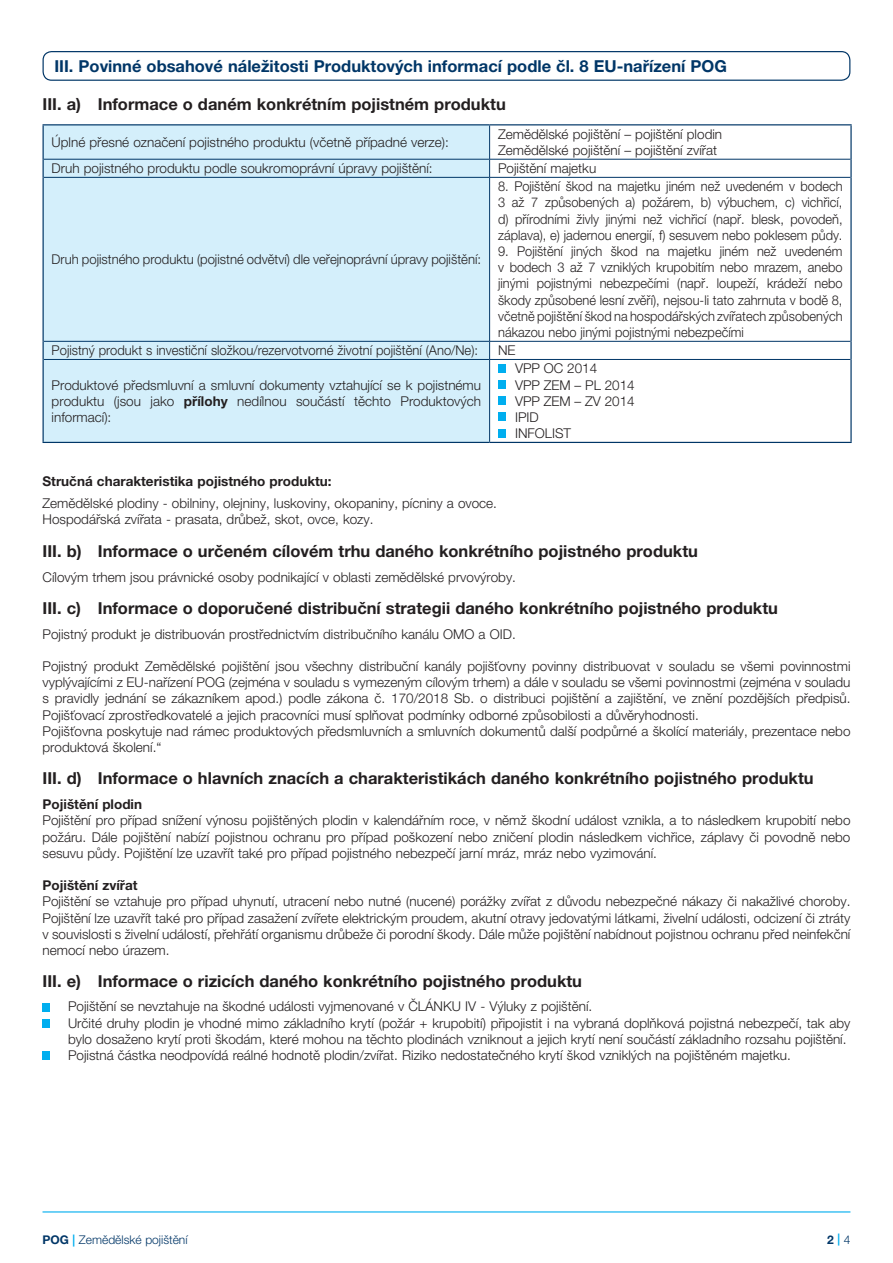
<style>
.page{position:relative;width:893px;height:1263px;background:#fff}
.page>*{position:absolute;margin:0;border:0;box-sizing:border-box;transform-origin:0 0}
.t1{font:700 16.5px "Helvetica Neue LT Pro";color:#231f20}
.t2{font:700 16.5px "Helvetica Neue LT Pro";color:#003667}
.t3{font:300 13.5px/16.2px "Helvetica Neue LT Pro";color:#231f20}
.t4{font:300 13.5px/16.2px "Helvetica Neue LT Pro";color:#231f20;text-align:justify;scale:.95 1}
.t5{font:300 13.5px "Helvetica Neue LT Pro";color:#231f20;scale:.96 1}
.t6{font:700 13.5px "Helvetica Neue LT Pro";color:#231f20}
.t7{font:300 12px "Helvetica Neue LT Pro";color:#003667}
.t8{font:700 12px "Helvetica Neue LT Pro";color:#003667}
.s1{font-weight:700}
.s2{font-weight:700;color:#00aeef}
.s3{font-weight:500;color:#00aeef}
.s4{font-weight:300}
</style>
<div class="page">
<hr style="left:43px;top:1211px;width:807px;height:1px;background:#00aeef">
<div style="left:43px;top:51px;width:807px;height:30px;border:1px solid #003667;border-radius:9px"></div>
<div style="left:44px;top:125px;width:445px;height:317px;background:#d4effb"></div>
<svg style="left:490px;top:125px;width:360px;height:317px"></svg>
<hr style="left:43px;top:124px;width:447px;height:1px;background:#003667">
<hr style="left:43px;top:125px;width:1px;height:34px;background:#003667">
<hr style="left:490px;top:124px;width:362px;height:1px;background:#003667">
<hr style="left:850px;top:125px;width:2px;height:34px;background:#003667">
<svg style="left:43px;top:159px;width:1px;height:18px"></svg>
<svg style="left:850px;top:159px;width:2px;height:18px"></svg>
<hr style="left:43px;top:177px;width:1px;height:164px;background:#003667">
<hr style="left:850px;top:177px;width:2px;height:164px;background:#003667">
<svg style="left:43px;top:341px;width:1px;height:18px"></svg>
<svg style="left:850px;top:341px;width:2px;height:18px"></svg>
<hr style="left:43px;top:359px;width:1px;height:83px;background:#003667">
<hr style="left:850px;top:359px;width:2px;height:83px;background:#003667">
<hr style="left:43px;top:442px;width:447px;height:1px;background:#003667">
<hr style="left:490px;top:442px;width:362px;height:1px;background:#003667">
<hr style="left:489px;top:125px;width:1px;height:34px;background:#003667">
<hr style="left:44px;top:159px;width:446px;height:1px;background:#003667">
<hr style="left:490px;top:159px;width:360px;height:1px;background:#003667">
<svg style="left:489px;top:159px;width:1px;height:18px"></svg>
<hr style="left:44px;top:177px;width:446px;height:1px;background:#003667">
<hr style="left:490px;top:177px;width:360px;height:1px;background:#003667">
<hr style="left:489px;top:178px;width:1px;height:163px;background:#003667">
<hr style="left:44px;top:341px;width:446px;height:1px;background:#003667">
<hr style="left:490px;top:341px;width:360px;height:1px;background:#003667">
<svg style="left:489px;top:342px;width:1px;height:17px"></svg>
<hr style="left:44px;top:359px;width:446px;height:1px;background:#003667">
<hr style="left:490px;top:359px;width:360px;height:1px;background:#003667">
<hr style="left:489px;top:360px;width:1px;height:82px;background:#003667">
<div style="left:498px;top:364px;width:7px;height:9px;background:#00aeef"></div>
<div style="left:498px;top:380px;width:7px;height:9px;background:#00aeef"></div>
<div style="left:498px;top:396px;width:7px;height:9px;background:#00aeef"></div>
<div style="left:498px;top:413px;width:7px;height:8px;background:#00aeef"></div>
<div style="left:498px;top:429px;width:7px;height:8px;background:#00aeef"></div>
<div style="left:43px;top:1003px;width:7px;height:8px;background:#00aeef"></div>
<div style="left:43px;top:1019px;width:7px;height:8px;background:#00aeef"></div>
<div style="left:43px;top:1051px;width:7px;height:9px;background:#00aeef"></div>
<p class="t2" style="left:54px;top:55px;width:674px">III. Povinné obsahové náležitosti Produktových informací podle čl. 8 EU-nařízení POG</p>
<p class="t1" style="left:43px;top:93px;width:465px">III. a) Informace o daném konkrétním pojistném produktu</p>
<p class="t3" style="left:52px;top:134px;width:399px">Úplné přesné označení pojistného produktu (včetně případné verze):</p>
<p class="t3" style="left:498px;top:126px;width:226px">Zemědělské pojištění – pojištění plodin<br>Zemědělské pojištění – pojištění zvířat</p>
<p class="t3" style="left:52px;top:160px;width:383px">Druh pojistného produktu podle soukromoprávní úpravy pojištění:</p>
<p class="t3" style="left:498px;top:160px;width:100px">Pojištění majetku</p>
<p class="t3" style="left:52px;top:251px;width:431px">Druh pojistného produktu (pojistné odvětví) dle veřejnoprávní úpravy pojištění:</p>
<p class="t4" style="left:498px;top:178px;width:364px">8. Pojištění škod na majetku jiném než uvedeném v bodech 3 až 7 způsobených a) požárem, b) výbuchem, c) vichřicí, d) přírodními živly jinými než vichřicí (např. blesk, povodeň, záplava), e) jadernou energií, f) sesuvem nebo poklesem půdy.</p>
<p class="t4" style="left:498px;top:243px;width:364px">9. Pojištění jiných škod na majetku jiném než uvedeném v bodech 3 až 7 vzniklých krupobitím nebo mrazem, anebo jinými pojistnými nebezpečími (např. loupeží, krádeží nebo škody způsobené lesní zvěří), nejsou-li tato zahrnuta v bodě 8, včetně pojištění škod na hospodářských zvířatech způsobených nákazou nebo jinými pojistnými nebezpečími</p>
<p class="t5" style="left:52px;top:342px;width:446px">Pojistný produkt s investiční složkou/rezervotvorné životní pojištění (Ano/Ne):</p>
<p class="t3" style="left:498px;top:342px;width:19px">NE</p>
<p class="t3" style="left:52px;top:376px;width:431px;text-align:justify">Produktové předsmluvní a smluvní dokumenty vztahující se k pojistnému produktu (jsou jako <span class="s1">přílohy</span> nedílnou součástí těchto Produktových informací):</p>
<p class="t3" style="left:515px;top:360px;width:121px">VPP OC 2014<br>VPP ZEM – PL 2014<br>VPP ZEM – ZV 2014<br>IPID<br>INFOLIST</p>
<p class="t6" style="left:43px;top:472px;width:291px">Stručná charakteristika pojistného produktu:</p>
<p class="t3" style="left:43px;top:495px;width:456px">Zemědělské plodiny - obilniny, olejniny, luskoviny, okopaniny, pícniny a ovoce.<br>Hospodářská zvířata - prasata, drůbež, skot, ovce, kozy.</p>
<p class="t1" style="left:43px;top:540px;width:657px">III. b) Informace o určeném cílovém trhu daného konkrétního pojistného produktu</p>
<p class="t3" style="left:43px;top:568px;width:475px">Cílovým trhem jsou právnické osoby podnikající v oblasti zemědělské prvovýroby.</p>
<p class="t1" style="left:43px;top:598px;width:737px">III. c) Informace o doporučené distribuční strategii daného konkrétního pojistného produktu</p>
<p class="t3" style="left:43px;top:625px;width:475px">Pojistný produkt je distribuován prostřednictvím distribučního kanálu OMO a OID.</p>
<p class="t3" style="left:43px;top:658px;width:809px">Pojistný produkt Zemědělské pojištění jsou všechny distribuční kanály pojišťovny povinny distribuovat v souladu se všemi povinnostmi vyplývajícími z EU-nařízení POG (zejména v souladu s vymezeným cílovým trhem) a dále v souladu se všemi povinnostmi (zejména v souladu s pravidly jednání se zákazníkem apod.) podle zákona č. 170/2018 Sb. o distribuci pojištění a zajištění, ve znění pozdějších předpisů.<br>Pojišťovací zprostředkovatelé a jejich pracovníci musí splňovat podmínky odborné způsobilosti a důvěryhodnosti.<br>Pojišťovna poskytuje nad rámec produktových předsmluvních a smluvních dokumentů další podpůrné a školící materiály, prezentace nebo produktová školení.“</p>
<p class="t1" style="left:43px;top:768px;width:773px">III. d) Informace o hlavních znacích a charakteristikách daného konkrétního pojistného produktu</p>
<p class="t6" style="left:43px;top:796px;width:101px">Pojištění plodin</p>
<p class="t3" style="left:43px;top:812px;width:809px;text-align:justify">Pojištění pro případ snížení výnosu pojištěných plodin v kalendářním roce, v němž škodní událost vznikla, a to následkem krupobití nebo požáru. Dále pojištění nabízí pojistnou ochranu pro případ poškození nebo zničení plodin následkem vichřice, záplavy či povodně nebo sesuvu půdy. Pojištění lze uzavřít také pro případ pojistného nebezpečí jarní mráz, mráz nebo vyzimování.</p>
<p class="t6" style="left:43px;top:877px;width:97px">Pojištění zvířat</p>
<p class="t3" style="left:43px;top:893px;width:809px;text-align:justify">Pojištění se vztahuje pro případ uhynutí, utracení nebo nutné (nucené) porážky zvířat z důvodu nebezpečné nákazy či nakažlivé choroby.<br>Pojištění lze uzavřít také pro případ zasažení zvířete elektrickým proudem, akutní otravy jedovatými látkami, živelní události, odcizení či ztráty v souvislosti s živelní událostí, přehřátí organismu drůbeže či porodní škody. Dále může pojištění nabídnout pojistnou ochranu před neinfekční nemocí nebo úrazem.</p>
<p class="t1" style="left:43px;top:971px;width:541px">III. e) Informace o rizicích daného konkrétního pojistného produktu</p>
<p class="t3" style="left:68px;top:998px;width:784px">Pojištění se nevztahuje na škodné události vyjmenované v ČLÁNKU IV - Výluky z pojištění.<br>Určité druhy plodin je vhodné mimo základního krytí (požár + krupobití) připojistit i na vybraná doplňková pojistná nebezpečí, tak aby bylo dosaženo krytí proti škodám, které mohou na těchto plodinách vzniknout a jejich krytí není součástí základního rozsahu pojištění.<br>Pojistná částka neodpovídá reálné hodnotě plodin/zvířat. Riziko nedostatečného krytí škod vzniklých na pojištěném majetku.</p>
<p class="t7" style="left:43px;top:1232px;width:147px"><span class="s1">POG</span> <span class="s2">|</span> Zemědělské pojištění</p>
<p class="t8" style="left:827px;top:1232px;width:25px">2 <span class="s3">|</span> <span class="s4">4</span></p>
</div>
